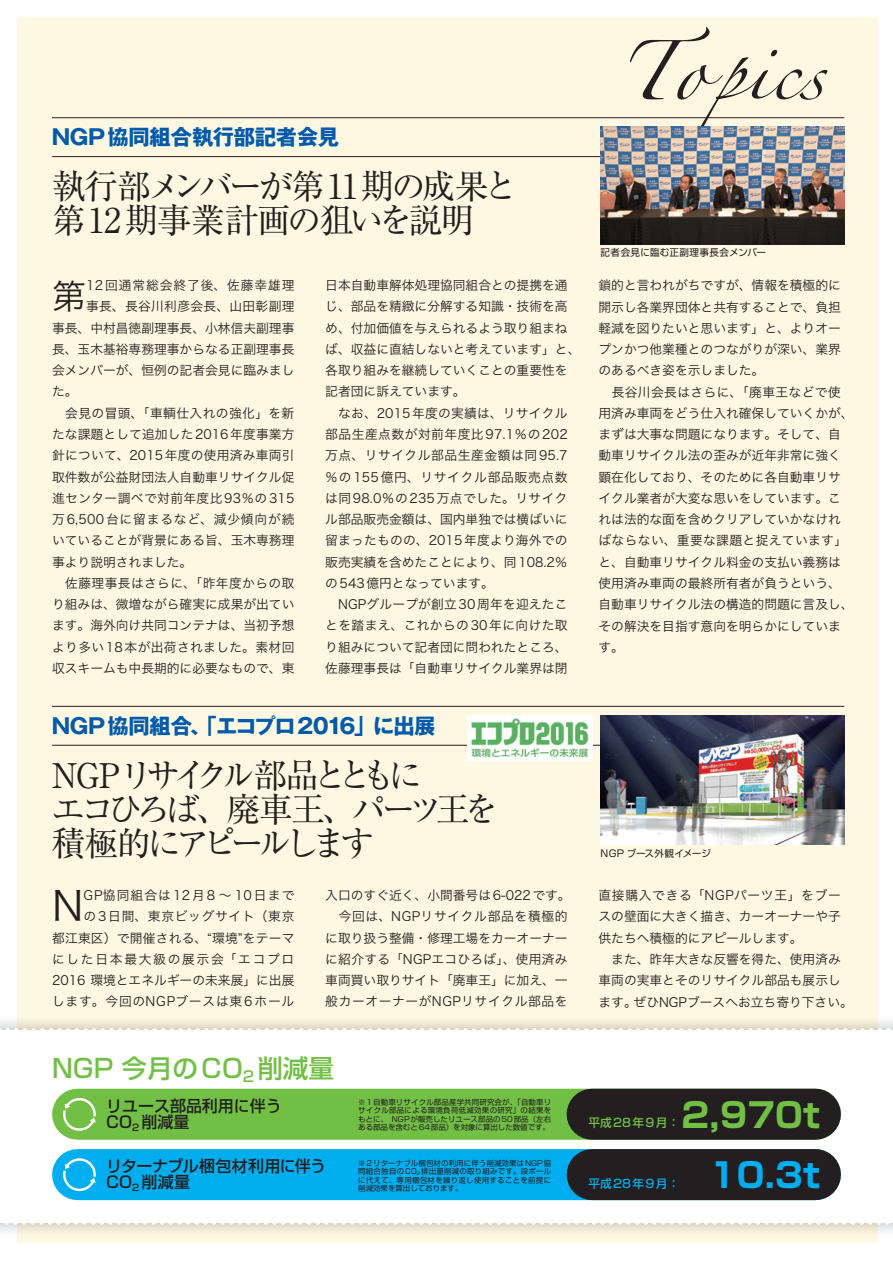
<style>
.page{position:relative;width:893px;height:1263px;background:#fff}
.page>*{position:absolute;margin:0;border:0;box-sizing:border-box;transform-origin:0 0}
.t1{font:53.1px "Zapfino";color:#231f20}
.t2{font:40.5px "Hira Kaku Pro W3";color:#231f20}
.t3{font:34.05px/34px "Ryumin Pro";letter-spacing:-.17em;color:#231f20}
.t4{font:34.05px/34px "Ryumin Pro";letter-spacing:-.075em;color:#231f20}
.t5{font:700 34.05px "Shin Go Pro";color:#71bf44}
.t6{font:700 34.05px "Shin Go Pro";color:#00aeef}
.t7{font:34.05px "Hira Kaku Pro W3";color:#231f20}
.t8{font:500 25.5px "Shin Go Pro";color:#71bf44}
.t9{font:700 21.3px "Gothic MB101 Pro";letter-spacing:-.02em;color:#015aaa}
.t10{font:500 15.9px/15.9px "Shin Go Pro";color:#231f20}
.t11{font:12.75px/21.3px "Hira Kaku Pro W3";color:#231f20}
.t12{font:12.75px/21.3px "Hira Kaku Pro W3";letter-spacing:.055em;color:#231f20;text-align:right}
.t13{font:12.75px "Hira Kaku Pro W3";letter-spacing:.03em;color:#231f20}
.t14{font:12.75px "Hira Kaku Pro W3";letter-spacing:.065em;color:#231f20}
.t15{font:12.75px "Hira Kaku Pro W3";letter-spacing:.07em;color:#231f20}
.t16{font:12.75px "Hira Kaku Pro W3";letter-spacing:.025em;color:#231f20}
.t17{font:500 11.7px "Shin Go Pro";letter-spacing:.125em;color:#00aeef}
.t18{font:500 11.7px "Shin Go Pro";letter-spacing:.125em;color:#71bf44}
.t19{font:9.6px "Shin Go Pro";letter-spacing:.03em;color:#231f20}
.t20{font:7.5px/8.6px "Shin Go Pro";letter-spacing:.01em;color:#231f20;text-align:justify}
</style>
<div class="page">
<div style="left:17px;top:17px;width:860px;height:1226px;background:#fef8e2"></div>
<div style="left:0;top:1030px;width:893px;height:192px;background:#fff"></div>
<svg style="left:0;top:1222px;width:893px;height:3px;background:#eeebe4"></svg>
<svg style="left:0;top:1028px;width:893px;height:2px;background:#e7e3d9"></svg>
<div style="left:78px;top:1149px;width:737px;height:51px;background:#00aeef"></div>
<div style="left:592px;top:1149px;width:223px;height:51px;background:#231f20"></div>
<div style="left:78px;top:1089px;width:737px;height:51px;background:#71bf44"></div>
<div style="left:592px;top:1089px;width:223px;height:51px;background:#231f20"></div>
<svg style="left:63px;top:1158px;width:33px;height:33px"></svg>
<svg style="left:63px;top:1098px;width:33px;height:33px"></svg>
<hr style="left:52px;top:117px;width:792px;height:1px;background:#231f20">
<hr style="left:52px;top:156px;width:792px;height:1px;background:#231f20">
<hr style="left:52px;top:706px;width:792px;height:1px;background:#231f20">
<hr style="left:52px;top:745px;width:792px;height:1px;background:#231f20">
<img style="left:601px;top:127px;width:243px;height:117px">
<img style="left:601px;top:715px;width:243px;height:129px">
<img style="left:468px;top:715px;width:125px;height:46px">
<h3 class="t9" style="left:52px;top:119px;width:289px">NGP協同組合執行部記者会見</h3>
<h3 class="t4" style="left:52px;top:167px;width:468px">執行部メンバーが第 11 期の成果と第12 期事業計画の狙いを説明</h3>
<h3 class="t7" style="left:52px;top:266px;width:36px">第</h3>
<p class="t15" style="left:86px;top:274px;width:210px">12回通常総会終了後、佐藤幸雄理</p>
<p class="t16" style="left:86px;top:295px;width:210px">事長、長谷川利彦会長、山田彰副理</p>
<p class="t11" style="left:52px;top:316px;width:244px">事長、中村昌徳副理事長、小林信夫副理事</p>
<p class="t11" style="left:52px;top:338px;width:244px">長、玉木基裕専務理事からなる正副理事長</p>
<p class="t11" style="left:52px;top:359px;width:244px">会メンバーが、恒例の記者会見に臨みまし</p>
<p class="t11" style="left:52px;top:380px;width:27px">た。</p>
<p class="t13" style="left:52px;top:402px;width:244px">　会見の冒頭、「車輌仕入れの強化」を新</p>
<p class="t11" style="left:52px;top:423px;width:244px">たな課題として追加した2016年度事業方</p>
<p class="t11" style="left:52px;top:444px;width:244px">針について、2015年度の使用済み車両引</p>
<p class="t11" style="left:52px;top:465px;width:244px">取件数が公益財団法人自動車リサイクル促</p>
<p class="t13" style="left:52px;top:487px;width:244px">進センター調べで対前年度比93％の315</p>
<p class="t14" style="left:52px;top:508px;width:244px">万6,500台に留まるなど、減少傾向が続</p>
<p class="t11" style="left:52px;top:529px;width:244px">いていることが背景にある旨、玉木専務理</p>
<p class="t11" style="left:52px;top:550px;width:142px">事より説明されました。</p>
<p class="t13" style="left:52px;top:572px;width:244px">　佐藤理事長はさらに、「昨年度からの取</p>
<p class="t11" style="left:52px;top:593px;width:244px">り組みは、微増ながら確実に成果が出てい</p>
<p class="t11" style="left:52px;top:614px;width:244px">ます。海外向け共同コンテナは、当初予想</p>
<p class="t13" style="left:52px;top:635px;width:244px">より多い18本が出荷されました。素材回</p>
<p class="t11" style="left:52px;top:657px;width:244px">収スキームも中長期的に必要なもので、東</p>
<p class="t11" style="left:325px;top:274px;width:257px">日本自動車解体処理協同組合との提携を通じ、部品を精緻に分解する知識・技術を高め、付加価値を与えられるよう取り組まねば、収益に直結しないと考えています」と、各取り組みを継続していくことの重要性を記者団に訴えています。<br>　なお、2015年度の実績は、リサイクル部品生産点数が対前年度比97.1％の202万点、リサイクル部品生産金額は同95.7％の155億円、リサイクル部品販売点数は同98.0％の235万点でした。リサイクル部品販売金額は、国内単独では横ばいに留まったものの、2015年度より海外での販売実績を含めたことにより、同108.2％の543億円となっています。<br>　NGPグループが創立30周年を迎えたことを踏まえ、これからの30年に向けた取り組みについて記者団に問われたところ、佐藤理事長は「自動車リサイクル業界は閉</p>
<h3 class="t9" style="left:52px;top:708px;width:385px">NGP協同組合、「エコプロ2016」に出展</h3>
<h3 class="t3" style="left:52px;top:755px;width:448px">NGP リサイクル部品とともに<br>エコひろば、廃車王、パーツ王を積極的にアピールします</h3>
<p class="t12" style="left:52px;top:884px;width:244px">GP協同組合は12月8 〜 10日まで<br>の3日間、東京ビッグサイト（東京<br>都江東区）で開催される、“環境”をテーマにした日本最大級の展示会「エコプロ<br>2016 環境とエネルギーの未来展」に出展します。今回のNGPブースは東6ホール</p>
<h2 class="t2" style="left:52px;top:870px;width:33px">N</h2>
<p class="t11" style="left:325px;top:884px;width:247px">入口のすぐ近く、小間番号は6-022です。　今回は、NGPリサイクル部品を積極的に取り扱う整備・修理工場をカーオーナーに紹介する「NGPエコひろば」、使用済み車両買い取りサイト「廃車王」に加え、一般カーオーナーがNGPリサイクル部品を</p>
<h1 class="t1" style="left:618px;top:49px;width:207px">To pics</h1>
<p class="t19" style="left:601px;top:245px;width:167px">記者会見に臨む正副理事長会メンバー</p>
<p class="t11" style="left:598px;top:274px;width:257px">鎖的と言われがちですが、情報を積極的に開示し各業界団体と共有することで、負担軽減を図りたいと思います」と、よりオープンかつ他業種とのつながりが深い、業界のあるべき姿を示しました。<br>　長谷川会長はさらに、「廃車王などで使用済み車両をどう仕入れ確保していくかが、まずは大事な問題になります。そして、自動車リサイクル法の歪みが近年非常に強く顕在化しており、そのために各自動車リサイクル業者が大変な思いをしています。これは法的な面を含めクリアしていかなければならない、重要な課題と捉えています」と、自動車リサイクル料金の支払い義務は使用済み車両の最終所有者が負うという、自動車リサイクル法の構造的問題に言及し、その解決を目指す意向を明らかにしています。</p>
<p class="t19" style="left:601px;top:845px;width:112px">NGP ブース外観イメージ</p>
<p class="t11" style="left:598px;top:884px;width:256px">直接購入できる「NGPパーツ王」をブースの壁面に大きく描き、カーオーナーや子供たちへ積極的にアピールします。<br>　また、昨年大きな反響を得た、使用済み車両の実車とそのリサイクル部品も展示します。ぜひNGPブースへお立ち寄り下さい。</p>
<h3 class="t8" style="left:52px;top:1047px;width:283px">NGP 今月のCO<sub>2</sub> 削減量</h3>
<p class="t10" style="left:106px;top:1096px;width:177px">リユース部品利用に伴う<br>CO<sub>2</sub> 削減量</p>
<p class="t10" style="left:106px;top:1156px;width:221px">リターナブル梱包材利用に伴う<br>CO<sub>2</sub> 削減量</p>
<p class="t20" style="left:358px;top:1096px;width:194px">※1自動車リサイクル部品産学共同研究会が、「自動車リサイクル部品による環境負荷低減効果の研究」の結果をもとに、　NGPが販売したリユース部品の50部品（左右ある部品を含むと64部品）を対象に算出した数値です。</p>
<p class="t20" style="left:358px;top:1157px;width:194px">※2リターナブル梱包材の利用に伴う削減効果はNGP協同組合独自のCO<sub>2</sub> 排出量削減の取り組みです。段ボールに代えて、専用梱包材を繰り返し使用することを前提に削減効果を算出しております。</p>
<p class="t18" style="left:588px;top:1113px;width:92px">平成28年9月：</p>
<h3 class="t5" style="left:681px;top:1088px;width:140px">2,970t</h3>
<p class="t17" style="left:588px;top:1173px;width:92px">平成28年9月：</p>
<h3 class="t6" style="left:709px;top:1148px;width:112px">10.3t</h3>
</div>
